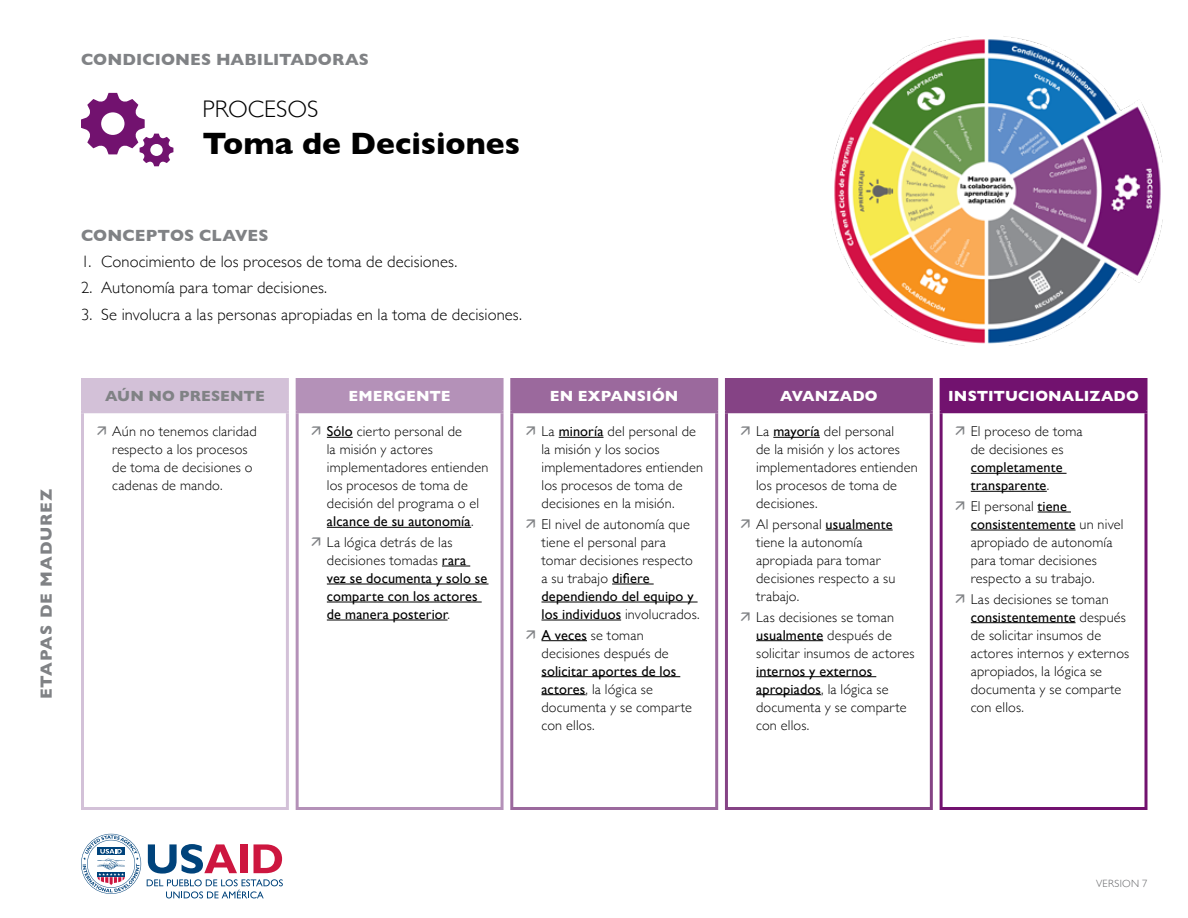
<style>
.page{position:relative;width:1188px;height:918px;background:#fff}
.page>*{position:absolute;margin:0;border:0;box-sizing:border-box;transform-origin:0 0}
.t1{font:700 31.5px "Gill Sans";color:#000}
.t2{font:300 24px "Gill Sans";color:#000}
.t3{font:300 16.5px "Gill Sans";letter-spacing:.005em;color:#000}
.t4{font:700 16.5px "Gill Sans";letter-spacing:.005em;color:#808285}
.t5{font:700 16.5px "Gill Sans";letter-spacing:.05em;color:#808285}
.t6{font:700 15px "Gill Sans";letter-spacing:.005em;color:#fff}
.t7{font:700 15px "Gill Sans";letter-spacing:.005em;color:#808285}
.t8{font:300 14.25px/18px "Gill Sans";letter-spacing:.015em;color:#000}
.t9{font:14.25px/18px "Gill Sans";letter-spacing:.01em;color:#000}
.t10{font:300 10.5px "Gill Sans";letter-spacing:.03em;color:#636466}
.s1{font-weight:400}
.s2{font-weight:300}
</style>
<div class="page">
<div style="left:82px;top:380px;width:205px;height:32px;background:#d3c1d8"></div>
<hr style="left:81px;top:378px;width:208px;height:3px;background:#d3c1d8">
<hr style="left:81px;top:381px;width:3px;height:29px;background:#d3c1d8">
<hr style="left:286px;top:381px;width:3px;height:29px;background:#d3c1d8">
<hr style="left:81px;top:413px;width:3px;height:394px;background:#d3c1d8">
<hr style="left:286px;top:413px;width:3px;height:394px;background:#d3c1d8">
<hr style="left:81px;top:807px;width:208px;height:3px;background:#d3c1d8">
<hr style="left:81px;top:410px;width:208px;height:3px;background:#d3c1d8">
<div style="left:297px;top:380px;width:205px;height:32px;background:#b491b8"></div>
<hr style="left:296px;top:378px;width:208px;height:3px;background:#b491b8">
<hr style="left:296px;top:381px;width:3px;height:29px;background:#b491b8">
<hr style="left:501px;top:381px;width:3px;height:29px;background:#b491b8">
<hr style="left:296px;top:413px;width:3px;height:394px;background:#b491b8">
<hr style="left:501px;top:413px;width:3px;height:394px;background:#b491b8">
<hr style="left:296px;top:807px;width:208px;height:3px;background:#b491b8">
<hr style="left:296px;top:410px;width:208px;height:3px;background:#b491b8">
<svg style="left:327px;top:437px;width:26px;height:1px"></svg>
<hr style="left:327px;top:527px;width:144px;height:1px;background:#000">
<svg style="left:442px;top:566px;width:28px;height:1px"></svg>
<hr style="left:327px;top:584px;width:162px;height:1px;background:#000">
<hr style="left:327px;top:602px;width:155px;height:1px;background:#000">
<hr style="left:327px;top:620px;width:121px;height:1px;background:#000">
<div style="left:512px;top:380px;width:205px;height:32px;background:#9b699d"></div>
<hr style="left:510px;top:378px;width:208px;height:3px;background:#9b699d">
<hr style="left:510px;top:381px;width:3px;height:29px;background:#9b699d">
<hr style="left:715px;top:381px;width:3px;height:29px;background:#9b699d">
<hr style="left:510px;top:413px;width:3px;height:394px;background:#9b699d">
<hr style="left:715px;top:413px;width:3px;height:394px;background:#9b699d">
<hr style="left:510px;top:807px;width:208px;height:3px;background:#9b699d">
<hr style="left:510px;top:410px;width:208px;height:3px;background:#9b699d">
<hr style="left:559px;top:437px;width:45px;height:1px;background:#000">
<hr style="left:612px;top:584px;width:42px;height:1px;background:#000">
<hr style="left:542px;top:602px;width:156px;height:1px;background:#000">
<hr style="left:542px;top:620px;width:79px;height:1px;background:#000">
<hr style="left:542px;top:640px;width:45px;height:1px;background:#000">
<hr style="left:542px;top:676px;width:138px;height:1px;background:#000">
<hr style="left:542px;top:694px;width:44px;height:1px;background:#000">
<div style="left:726px;top:380px;width:205px;height:32px;background:#854385"></div>
<hr style="left:725px;top:378px;width:208px;height:3px;background:#854385">
<hr style="left:725px;top:381px;width:3px;height:29px;background:#854385">
<hr style="left:930px;top:381px;width:3px;height:29px;background:#854385">
<hr style="left:725px;top:413px;width:3px;height:394px;background:#854385">
<hr style="left:930px;top:413px;width:3px;height:394px;background:#854385">
<hr style="left:725px;top:807px;width:208px;height:3px;background:#854385">
<hr style="left:725px;top:410px;width:208px;height:3px;background:#854385">
<hr style="left:773px;top:437px;width:47px;height:1px;background:#000">
<hr style="left:826px;top:530px;width:67px;height:1px;background:#000">
<hr style="left:756px;top:640px;width:67px;height:1px;background:#000">
<hr style="left:756px;top:676px;width:120px;height:1px;background:#000">
<hr style="left:756px;top:694px;width:65px;height:1px;background:#000">
<div style="left:941px;top:380px;width:205px;height:32px;background:#72126f"></div>
<hr style="left:940px;top:378px;width:208px;height:3px;background:#72126f">
<hr style="left:940px;top:381px;width:3px;height:29px;background:#72126f">
<svg style="left:1146px;top:381px;width:2px;height:29px"></svg>
<hr style="left:940px;top:413px;width:3px;height:394px;background:#72126f">
<svg style="left:1144px;top:413px;width:4px;height:394px"></svg>
<hr style="left:940px;top:807px;width:208px;height:3px;background:#72126f">
<hr style="left:940px;top:410px;width:208px;height:3px;background:#72126f">
<hr style="left:971px;top:473px;width:96px;height:1px;background:#000">
<hr style="left:971px;top:491px;width:76px;height:1px;background:#000">
<hr style="left:1038px;top:512px;width:33px;height:1px;background:#000">
<hr style="left:971px;top:530px;width:105px;height:1px;background:#000">
<hr style="left:971px;top:622px;width:105px;height:1px;background:#000">
<svg style="left:81px;top:834px;width:60px;height:60px"></svg>
<svg style="left:147px;top:844px;width:136px;height:54px"></svg>
<img style="left:831px;top:36px;width:332px;height:310px">
<svg style="left:81px;top:93px;width:92px;height:73px"></svg>
<p class="t4" style="left:81px;top:47px;width:289px">CONDICIONES HABILITADORAS</p>
<h2 class="t2" style="left:202px;top:90px;width:117px">PROCESOS</h2>
<h1 class="t1" style="left:202px;top:118px;width:319px">Toma de Decisiones</h1>
<p class="t5" style="left:33px;top:699px;width:212px;rotate:-90deg">ETAPAS DE MADUREZ</p>
<p class="t4" style="left:81px;top:222px;width:189px">CONCEPTOS CLAVES</p>
<p class="t3" style="left:81px;top:249px;width:378px">1. Conocimiento de los procesos de toma de decisiones.</p>
<p class="t3" style="left:81px;top:275px;width:248px">2. Autonomía para tomar decisiones.</p>
<p class="t3" style="left:81px;top:301px;width:443px">3. Se involucra a las personas apropiadas en la toma de decisiones.</p>
<p class="t7" style="left:105px;top:384px;width:161px">AÚN NO PRESENTE</p>
<p class="t8" style="left:112px;top:422px;width:146px">Aún no tenemos claridad respecto a los procesos de toma de decisiones o cadenas de mando.</p>
<p class="t6" style="left:349px;top:384px;width:104px">EMERGENTE</p>
<p class="t8" style="left:327px;top:422px;width:163px"><span class="s1">Sólo</span> cierto personal de<br>la misión y actores implementadores entienden los procesos de toma de decisión del programa o el <span class="s1">alcance de su autonomía</span>.</p>
<p class="t9" style="left:327px;top:533px;width:162px"><span class="s2">La lógica detrás de las decisiones tomadas</span> rara vez se documenta y solo se comparte con los actores de manera posterior<span class="s2">.</span></p>
<p class="t6" style="left:550px;top:384px;width:130px">EN EXPANSIÓN</p>
<p class="t8" style="left:542px;top:422px;width:163px">La <span class="s1">minoría</span> del personal de la misión y los socios implementadores entienden los procesos de toma de decisiones en la misión.</p>
<p class="t8" style="left:542px;top:515px;width:160px">El nivel de autonomía que tiene el personal para tomar decisiones respecto a su trabajo <span class="s1">difiere dependiendo del equipo y los individuos</span> involucrados.</p>
<p class="t8" style="left:542px;top:625px;width:129px"><span class="s1">A veces</span> se toman decisiones después de</p>
<p class="t8" style="left:542px;top:661px;width:152px"><span class="s1">solicitar aportes de los actores</span>, la lógica se documenta y se comparte con ellos.</p>
<p class="t6" style="left:780px;top:384px;width:99px">AVANZADO</p>
<p class="t8" style="left:756px;top:422px;width:163px">La <span class="s1">mayoría</span> del personal<br>de la misión y los actores implementadores entienden los procesos de toma de decisiones.</p>
<p class="t8" style="left:756px;top:515px;width:141px">Al personal <span class="s1">usualmente </span>tiene la autonomía apropiada para tomar decisiones respecto a su trabajo.</p>
<p class="t8" style="left:756px;top:607px;width:160px">Las decisiones se toman <span class="s1">usualmente</span> después de solicitar insumos de actores</p>
<p class="t8" style="left:756px;top:661px;width:152px"><span class="s1">internos y externos apropiados</span>, la lógica se documenta y se comparte con ellos.</p>
<p class="t6" style="left:948px;top:384px;width:192px">INSTITUCIONALIZADO</p>
<p class="t8" style="left:971px;top:422px;width:113px">El proceso de toma de decisiones es</p>
<p class="t9" style="left:971px;top:458px;width:93px">completamente transparente<span class="s2">.</span></p>
<p class="t8" style="left:971px;top:497px;width:154px">El personal <span class="s1">tiene consistentemente</span> un nivel apropiado de autonomía para tomar decisiones respecto a su trabajo.</p>
<p class="t8" style="left:971px;top:589px;width:160px">Las decisiones se toman <span class="s1">consistentemente</span> después de solicitar insumos de actores internos y externos apropiados, la lógica se documenta y se comparte con ellos.</p>
<p class="t10" style="left:1096px;top:875px;width:53px">VERSION 7</p>
</div>
